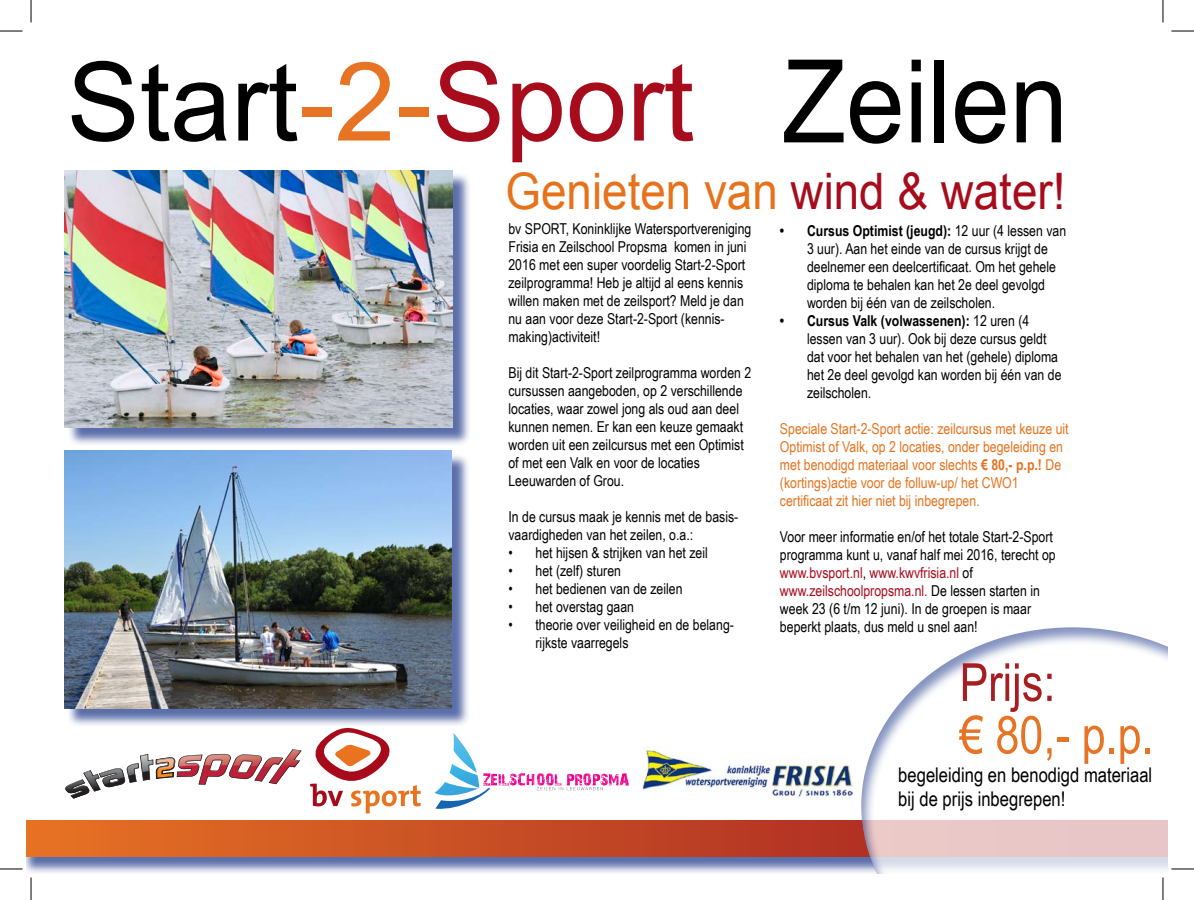
<style>
.page{position:relative;width:1194px;height:900px;background:#fff}
.page>*{position:absolute;margin:0;border:0;box-sizing:border-box;transform-origin:0 0}
.t1{font:115.5px "Arial";color:#000;scale:.91 1}
.t2{font:109.5px "Arial";color:#000}
.t3{font:52.5px "Arial Narrow";color:#e77324}
.t4{font:52.5px "Arial Narrow";color:#a61e21}
.t5{font:50.25px "Arial";color:#e6731c;scale:.91 1}
.t6{font:20.25px/24.3px "Arial Narrow";color:#000}
.t7{font:15px/18px "Arial Narrow";color:#000}
.t8{font:15px/18px "Arial Narrow";color:#e6731e}
.s1{color:#a70c1c}
.s2{color:#e77324}
.s3{font-weight:700}
</style>
<div class="page">
<div style="left:27px;top:822px;width:1139px;height:51px;background:#253f8e;opacity:.75"></div>
<svg style="left:27px;top:820px;width:832px;height:36px;background:#cb5124"></svg>
<svg style="left:65px;top:749px;width:236px;height:49px"></svg>
<svg style="left:310px;top:728px;width:110px;height:85px"></svg>
<div style="left:859px;top:622px;width:307px;height:251px;background:#253f8e;opacity:.75"></div>
<div style="left:67px;top:172px;width:404px;height:274px;background:#253f8e;opacity:.75"></div>
<img style="left:65px;top:170px;width:387px;height:258px">
<div style="left:67px;top:453px;width:403px;height:274px;background:#253f8e;opacity:.75"></div>
<img style="left:64px;top:451px;width:387px;height:257px">
<svg style="left:434px;top:733px;width:194px;height:76px"></svg>
<img style="left:642px;top:746px;width:210px;height:52px">
<svg style="left:0;top:31px;width:22px;height:1px"></svg>
<svg style="left:1171px;top:31px;width:22px;height:1px"></svg>
<svg style="left:0;top:868px;width:22px;height:1px"></svg>
<svg style="left:1171px;top:868px;width:22px;height:1px"></svg>
<svg style="left:31px;top:0;width:1px;height:23px"></svg>
<svg style="left:31px;top:877px;width:1px;height:23px"></svg>
<svg style="left:1162px;top:0;width:1px;height:23px"></svg>
<svg style="left:1162px;top:877px;width:1px;height:23px"></svg>
<h1 class="t1" style="left:781px;top:26px;width:316px">Zeilen</h1>
<h3 class="t5" style="left:505px;top:159px;width:616px">Genieten van <span class="s1">wind &amp; water!</span></h3>
<h2 class="t2" style="left:67px;top:30px;width:628px">Start<span class="s2">-2-</span><span class="s1">Sport</span></h2>
<p class="t7" style="left:508px;top:219px;width:244px">bv SPORT, Koninklijke Watersportvereniging Frisia en Zeilschool Propsma komen in juni 2016 met een super voordelig Start-2-Sport zeilprogramma! Heb je altijd al eens kennis willen maken met de zeilsport? Meld je dan nu aan voor deze Start-2-Sport (kennis&shy;making)activiteit!</p>
<p class="t7" style="left:508px;top:363px;width:244px">Bij dit Start-2-Sport zeilprogramma worden 2 cursussen aangeboden, op 2 verschillende locaties, waar zowel jong als oud aan deel kunnen nemen. Er kan een keuze gemaakt worden uit een zeilcursus met een Optimist of met een Valk en voor de locaties Leeuwarden of Grou.</p>
<p class="t7" style="left:508px;top:507px;width:231px">In de cursus maak je kennis met de basis&shy;vaardigheden van het zeilen, o.a.:</p>
<p class="t7" style="left:508px;top:543px;width:201px">• het hijsen &amp; strijken van het zeil</p>
<p class="t7" style="left:508px;top:561px;width:114px">• het (zelf) sturen</p>
<p class="t7" style="left:508px;top:579px;width:176px">• het bedienen van de zeilen</p>
<p class="t7" style="left:508px;top:597px;width:127px">• het overstag gaan</p>
<p class="t7" style="left:535px;top:615px;width:200px;text-indent:-27px">• theorie over veiligheid en de belang&shy;rijkste vaarregels</p>
<p class="t7" style="left:806px;top:221px;width:261px;text-indent:-27px"><span class="s3">• Cursus Optimist (jeugd):</span> 12 uur (4 lessen van 3 uur). Aan het einde van de cursus krijgt de deelnemer een deelcertificaat. Om het gehele diploma te behalen kan het 2e deel gevolgd worden bij één van de zeilscholen.</p>
<p class="t7" style="left:806px;top:311px;width:256px;text-indent:-27px"><span class="s3">• Cursus Valk (volwassenen):</span> 12 uren (4 lessen van 3 uur). Ook bij deze cursus geldt dat voor het behalen van het (gehele) diploma het 2e deel gevolgd kan worden bij één van de zeilscholen.</p>
<p class="t8" style="left:779px;top:419px;width:290px">Speciale Start-2-Sport actie: zeilcursus met keuze uit Optimist of Valk, op 2 locaties, onder begeleiding en met benodigd materiaal voor slechts <span class="s3">€ 80,- p.p.!</span> De (kortings)actie voor de folluw-up/ het CWO1 certificaat zit hier niet bij inbegrepen.</p>
<p class="t7" style="left:779px;top:527px;width:277px">Voor meer informatie en/of het totale Start-2-Sport programma kunt u, vanaf half mei 2016, terecht op <span class="s1">www.bvsport.nl</span>, <span class="s1">www.kwvfrisia.nl</span> of <span class="s1">www.zeilschoolpropsma.nl.</span> De lessen starten in week 23 (6 t/m 12 juni). In de groepen is maar beperkt plaats, dus meld u snel aan!</p>
<h3 class="t4" style="left:959px;top:644px;width:97px">Prijs:</h3>
<h3 class="t3" style="left:959px;top:696px;width:195px">€ 80,- p.p.</h3>
<h3 class="t6" style="left:898px;top:761px;width:255px">begeleiding en benodigd materiaal bij de prijs inbegrepen!</h3>
</div>
